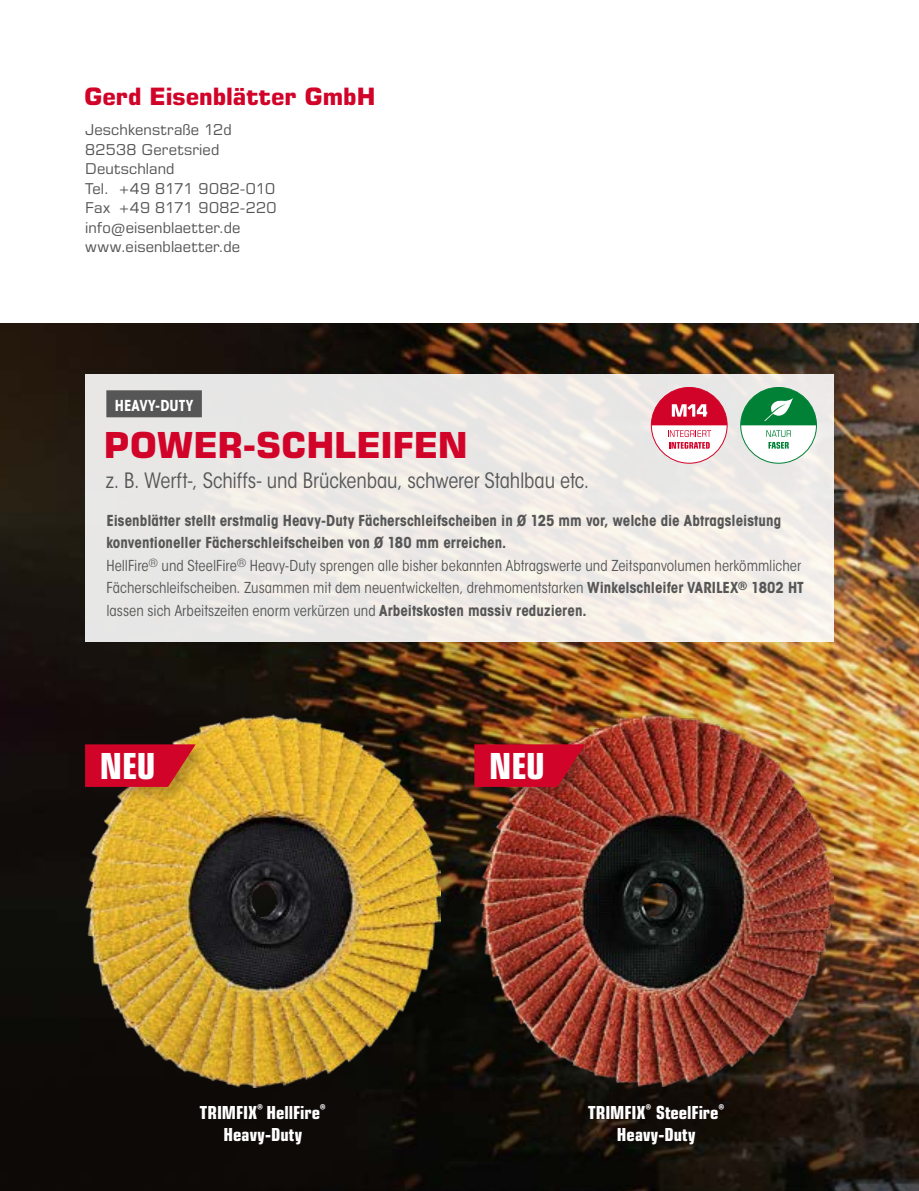
<style>
.page{position:relative;width:919px;height:1191px;background:#fff}
.page>*{position:absolute;margin:0;border:0;box-sizing:border-box;transform-origin:0 0}
.Produkt_M_H1{font:700 36px "Eurostile LT Std";color:#d20328}
.t1{font:700 condensed 36px "Eurostile LT Std";color:#fff}
.t2{font:700 24px "Eurostile LT Std";color:#d20328}
.Produkt_M_H2{font:condensed 21px "ITC Avant Garde Std";letter-spacing:-.005em;color:#565656}
.Fuhrpark-Maschine{font:700 condensed 18px/22.5px "Eurostile LT Std";letter-spacing:.005em;color:#fff;text-align:center}
.Produkt_XL_H2{font:condensed 15px/22.5px "ITC Avant Garde Std";letter-spacing:.005em;color:#565656}
.Produkt_XL_H2-2{font:700 condensed 15px/22.5px "ITC Avant Garde Std";letter-spacing:.005em;color:#565656}
.t3{font:15px "Eurostile LT Std";letter-spacing:.01em;color:#565656}
.Produkt_M_Geeignet_f{font:700 condensed 15px "ITC Avant Garde Std";color:#fff}
.s1{font-weight:700}
</style>
<div class="page">
<img style="left:0;top:323px;width:918px;height:868px">
<img style="left:85px;top:714px;width:355px;height:373px">
<img style="left:481px;top:714px;width:352px;height:373px">
<div style="left:82px;top:741px;width:128px;height:62px;background:#1a1a18;opacity:.25"></div>
<svg style="left:85px;top:744px;width:111px;height:43px"></svg>
<div style="left:471px;top:741px;width:128px;height:62px;background:#1a1a18;opacity:.25"></div>
<svg style="left:474px;top:744px;width:111px;height:43px"></svg>
<div style="left:85px;top:374px;width:748px;height:268px;background:linear-gradient(to right,#e7e6e5,#f4eee9)"></div>
<div style="left:106px;top:390px;width:96px;height:27px;background:#565656"></div>
<div style="left:651px;top:387px;width:76px;height:76px;background:#fff;border-radius:50%"></div>
<svg style="left:651px;top:387px;width:76px;height:62px"></svg>
<div style="left:740px;top:387px;width:76px;height:76px;background:#fff;border-radius:50%"></div>
<svg style="left:740px;top:387px;width:76px;height:62px"></svg>
<p class="t2" style="left:84px;top:81px;width:293px">Gerd Eisenblätter GmbH</p>
<p class="t3" style="left:85px;top:121px;width:148px">Jeschkenstraße 12d</p>
<p class="t3" style="left:85px;top:140px;width:136px">82538 Geretsried</p>
<p class="t3" style="left:85px;top:160px;width:91px">Deutschland</p>
<p class="t3" style="left:85px;top:179px;width:191px">Tel. +49 8171 9082-010</p>
<p class="t3" style="left:85px;top:199px;width:193px">Fax +49 8171 9082-220</p>
<p class="t3" style="left:85px;top:218px;width:157px">info@eisenblaetter.de</p>
<p class="t3" style="left:85px;top:238px;width:157px">www.eisenblaetter.de</p>
<p class="Produkt_M_Geeignet_f" style="left:115px;top:396px;width:80px">HEAVY-DUTY</p>
<p class="Produkt_M_H1" style="left:104px;top:423px;width:365px">POWER-SCHLEIFEN</p>
<p class="Produkt_M_H2" style="left:106px;top:467px;width:485px">z. B. Werft-, Schiffs- und Brückenbau, schwerer Stahlbau etc.</p>
<p class="Produkt_XL_H2-2" style="left:106px;top:509px;width:676px">Eisenblätter stellt erstmalig Heavy-Duty Fächerschleifscheiben in Ø 125 mm vor, welche die Abtragsleistung konventioneller Fächerschleifscheiben von Ø 180 mm erreichen.</p>
<p class="Produkt_XL_H2" style="left:106px;top:554px;width:699px">HellFire<sup>®</sup> und SteelFire<sup>®</sup> Heavy-Duty sprengen alle bisher bekannten Abtragswerte und Zeitspanvolumen herkömmlicher<br>Fächerschleifscheiben. Zusammen mit dem neuentwickelten, drehmomentstarken <span class="s1">Winkelschleifer VARILEX</span><sup>®</sup> <span class="s1">1802 HT </span>lassen sich Arbeitszeiten enorm verkürzen und <span class="s1">Arbeitskosten massiv reduzieren.</span></p>
<p class="t1" style="left:100px;top:744px;width:57px">NEU</p>
<p class="t1" style="left:489px;top:744px;width:57px">NEU</p>
<p class="Fuhrpark-Maschine" style="left:200px;top:1101px;width:128px">TRIMFIX<sup>®</sup> HellFire<sup>®<br></sup>Heavy-Duty</p>
<p class="Fuhrpark-Maschine" style="left:588px;top:1101px;width:138px">TRIMFIX<sup>®</sup> SteelFire<sup>®<br></sup>Heavy-Duty</p>
</div>
